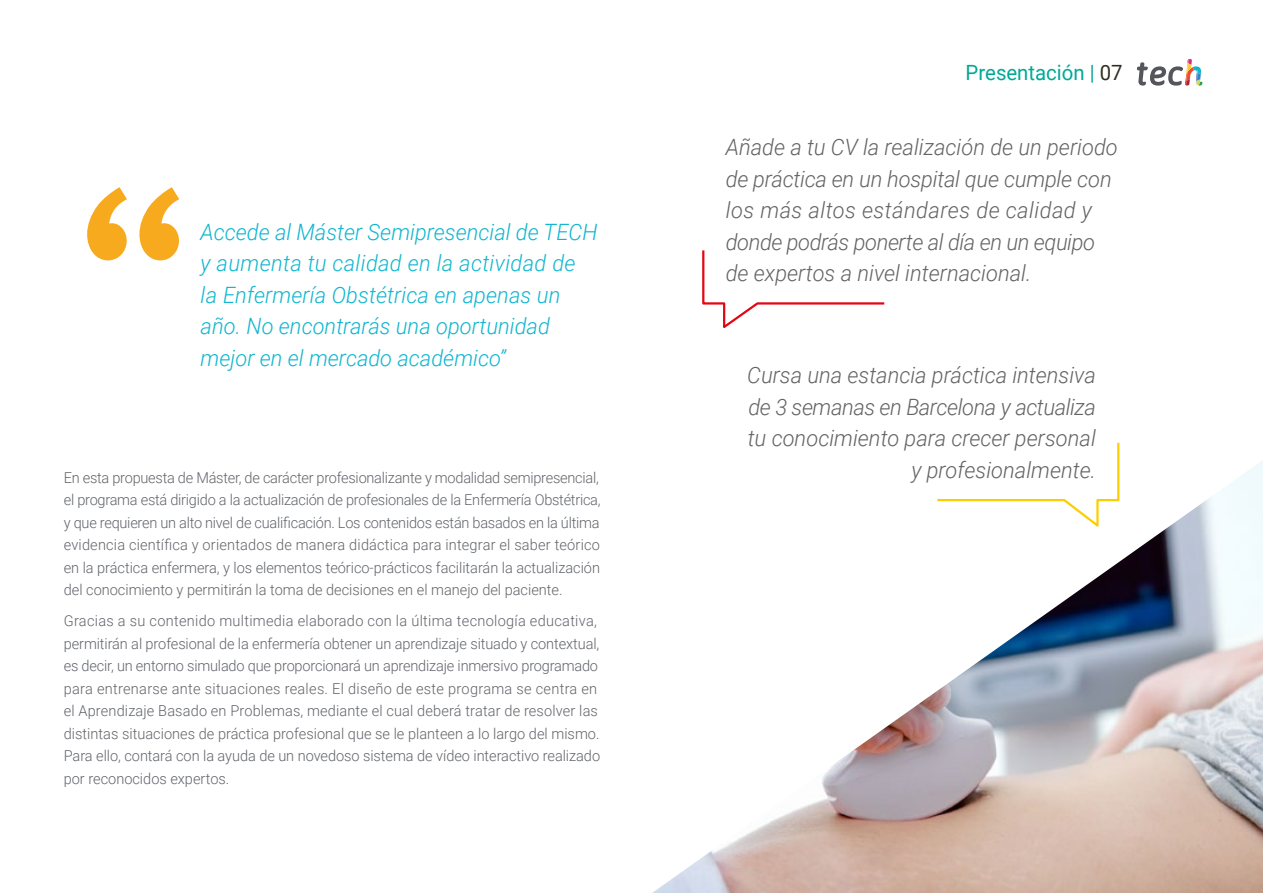
<style>
.page{position:relative;width:1263px;height:893px;background:#fff}
.page>*{position:absolute;margin:0;border:0;box-sizing:border-box;transform-origin:0 0}
.t1{font:italic 300 22.5px/31.5px "Roboto";color:#646363}
.t2{font:italic 300 22.5px/31.5px "Roboto";color:#0fb6cf}
.t3{font:21px "Roboto";color:#00a996}
.t4{font:300 15px/22.5px "Roboto";color:#61646a}
.s1{color:#312e20}
</style>
<div class="page">
<svg style="left:1137px;top:59px;width:65px;height:27px"></svg>
<svg style="left:702px;top:250px;width:183px;height:78px"></svg>
<img style="left:652px;top:460px;width:611px;height:433px">
<svg style="left:87px;top:187px;width:92px;height:73px"></svg>
<h1 class="t2" style="left:201px;top:215px;width:398px">Accede al Máster Semipresencial de TECH y aumenta tu calidad en la actividad de la Enfermería Obstétrica en apenas un año. No encontrarás una oportunidad mejor en el mercado académico”</h1>
<p class="t4" style="left:64px;top:465px;width:538px">En esta propuesta de Máster, de carácter profesionalizante y modalidad semipresencial, el programa está dirigido a la actualización de profesionales de la Enfermería Obstétrica, y que requieren un alto nivel de cualificación. Los contenidos están basados en la última evidencia científica y orientados de manera didáctica para integrar el saber teórico en la práctica enfermera, y los elementos teórico-prácticos facilitarán la actualización del conocimiento y permitirán la toma de decisiones en el manejo del paciente.</p>
<p class="t4" style="left:64px;top:609px;width:538px">Gracias a su contenido multimedia elaborado con la última tecnología educativa, permitirán al profesional de la enfermería obtener un aprendizaje situado y contextual, es decir, un entorno simulado que proporcionará un aprendizaje inmersivo programado para entrenarse ante situaciones reales. El diseño de este programa se centra en el Aprendizaje Basado en Problemas, mediante el cual deberá tratar de resolver las distintas situaciones de práctica profesional que se le planteen a lo largo del mismo.<br>Para ello, contará con la ayuda de un novedoso sistema de vídeo interactivo realizado por reconocidos expertos.</p>
<h2 class="t3" style="left:966px;top:57px;width:159px">Presentación | <span class="s1">07</span></h2>
<h1 class="t1" style="left:726px;top:130px;width:394px">Añade a tu CV la realización de un periodo de práctica en un hospital que cumple con los más altos estándares de calidad y donde podrás ponerte al día en un equipo de expertos a nivel internacional.</h1>
<h1 class="t1" style="left:747px;top:359px;width:350px;text-align:right">Cursa una estancia práctica intensiva de 3 semanas en Barcelona y actualiza tu conocimiento para crecer personal y profesionalmente.</h1>
</div>
